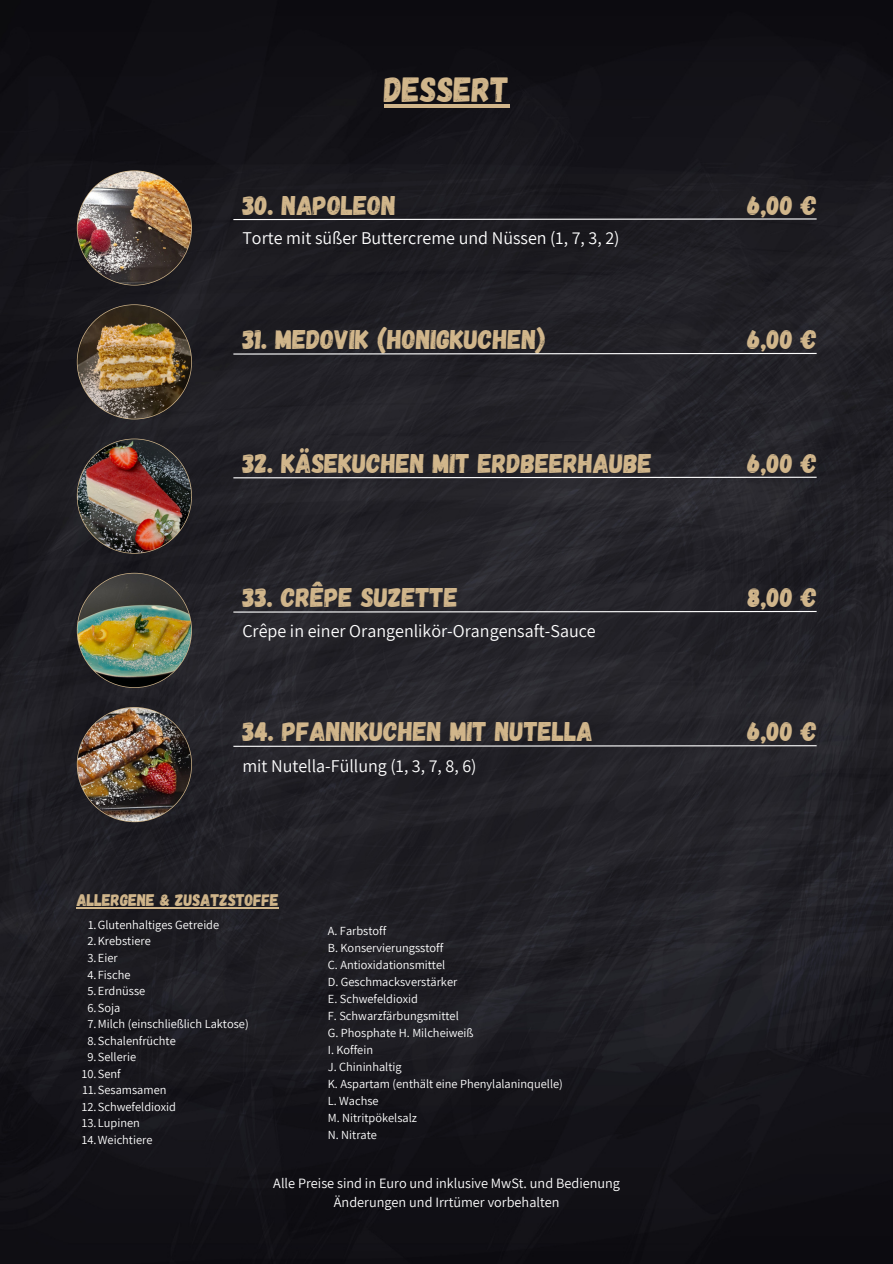
<style>
.page{position:relative;width:893px;height:1264px;background:#fff}
.page>*{position:absolute;margin:0;border:0;box-sizing:border-box;transform-origin:0 0}
.t1{font:34.95px "Gagalin";color:#d1b68b}
.t2{font:27px "Gagalin";color:#d1b68b}
.t3{font:18px "Assistant";color:#fff}
.t4{font:16.8px "Gagalin";color:#d1b68b}
.t5{font:14.25px "Assistant";color:#fff}
.t6{font:12.45px "Assistant";color:#fff}
</style>
<div class="page">
<img style="left:0;top:0;width:892px;height:1263px">
<hr style="left:384px;top:104px;width:125px;height:4px;background:#d1b68b">
<svg style="left:232px;top:218px;width:585px;height:3px;background:#717073"></svg>
<svg style="left:232px;top:352px;width:585px;height:3px;background:#747377"></svg>
<svg style="left:232px;top:476px;width:585px;height:3px"></svg>
<img style="left:77px;top:171px;width:114px;height:114px;border-radius:50%">
<img style="left:77px;top:305px;width:114px;height:114px;border-radius:50%">
<img style="left:77px;top:439px;width:114px;height:114px;border-radius:50%">
<svg style="left:232px;top:610px;width:585px;height:3px;background:#76767a"></svg>
<img style="left:77px;top:573px;width:114px;height:114px;border-radius:50%">
<svg style="left:232px;top:744px;width:585px;height:3px;background:#767679"></svg>
<img style="left:77px;top:707px;width:114px;height:114px;border-radius:50%">
<hr style="left:77px;top:907px;width:202px;height:1px;background:#d1b68b">
<h1 class="t1" style="left:384px;top:67px;width:127px">DESSERT</h1>
<p class="t2" style="left:242px;top:188px;width:155px">30. NAPOLEON</p>
<p class="t2" style="left:747px;top:188px;width:71px">6,00 €</p>
<h2 class="t3" style="left:242px;top:226px;width:378px">Torte mit süßer Buttercreme und Nüssen (1, 7, 3, 2)</h2>
<p class="t2" style="left:242px;top:322px;width:305px">31. MEDOVIK (HONIGKUCHEN)</p>
<p class="t2" style="left:747px;top:322px;width:71px">6,00 €</p>
<p class="t2" style="left:242px;top:445px;width:411px">32. KÄSEKUCHEN MIT ERDBEERHAUBE</p>
<h2 class="t2" style="left:747px;top:445px;width:71px">6,00 €</h2>
<h2 class="t2" style="left:242px;top:579px;width:217px">33. CRÊPE SUZETTE</h2>
<h2 class="t2" style="left:748px;top:579px;width:70px">8,00 €</h2>
<h2 class="t3" style="left:242px;top:619px;width:355px">Crêpe in einer Orangenlikör-Orangensaft-Sauce</h2>
<h4 class="t2" style="left:242px;top:714px;width:352px">34. PFANNKUCHEN MIT NUTELLA</h4>
<h2 class="t2" style="left:747px;top:714px;width:71px">6,00 €</h2>
<h4 class="t3" style="left:242px;top:753px;width:236px">mit Nutella-Füllung (1, 3, 7, 8, 6)</h4>
<h3 class="t4" style="left:77px;top:888px;width:203px">ALLERGENE &amp; ZUSATZSTOFFE</h3>
<p class="t6" style="left:88px;top:916px;width:133px">1.Glutenhaltiges Getreide</p>
<p class="t6" style="left:88px;top:932px;width:65px">2.Krebstiere</p>
<p class="t6" style="left:88px;top:949px;width:32px">3.Eier</p>
<p class="t6" style="left:88px;top:965px;width:44px">4.Fische</p>
<p class="t6" style="left:88px;top:982px;width:59px">5.Erdnüsse</p>
<p class="t6" style="left:88px;top:998px;width:34px">6.Soja</p>
<p class="t6" style="left:88px;top:1015px;width:163px">7.Milch (einschließlich Laktose)</p>
<p class="t6" style="left:88px;top:1031px;width:90px">8.Schalenfrüchte</p>
<p class="t6" style="left:88px;top:1048px;width:50px">9.Sellerie</p>
<p class="t6" style="left:82px;top:1064px;width:40px">10.Senf</p>
<p class="t6" style="left:82px;top:1081px;width:86px">11.Sesamsamen</p>
<p class="t6" style="left:82px;top:1097px;width:96px">12.Schwefeldioxid</p>
<p class="t6" style="left:82px;top:1114px;width:59px">13.Lupinen</p>
<p class="t6" style="left:82px;top:1130px;width:72px">14.Weichtiere</p>
<p class="t6" style="left:328px;top:922px;width:60px">A. Farbstoff</p>
<p class="t6" style="left:328px;top:939px;width:117px">B. Konservierungsstoff</p>
<p class="t6" style="left:328px;top:956px;width:119px">C. Antioxidationsmittel</p>
<p class="t6" style="left:328px;top:973px;width:131px">D. Geschmacksverstärker</p>
<p class="t6" style="left:328px;top:990px;width:92px">E. Schwefeldioxid</p>
<p class="t6" style="left:328px;top:1007px;width:132px">F. Schwarzfärbungsmittel</p>
<p class="t6" style="left:328px;top:1024px;width:147px">G. Phosphate H. Milcheiweiß</p>
<p class="t6" style="left:328px;top:1041px;width:47px">I. Koffein</p>
<p class="t6" style="left:328px;top:1058px;width:75px">J. Chininhaltig</p>
<p class="t6" style="left:328px;top:1075px;width:236px">K. Aspartam (enthält eine Phenylalaninquelle)</p>
<p class="t6" style="left:328px;top:1092px;width:52px">L. Wachse</p>
<p class="t6" style="left:328px;top:1109px;width:91px">M. Nitritpökelsalz</p>
<p class="t6" style="left:328px;top:1126px;width:51px">N. Nitrate</p>
<h5 class="t5" style="left:273px;top:1172px;width:348px">Alle Preise sind in Euro und inklusive MwSt. und Bedienung</h5>
<p class="t5" style="left:334px;top:1192px;width:227px">Änderungen und Irrtümer vorbehalten</p>
</div>
